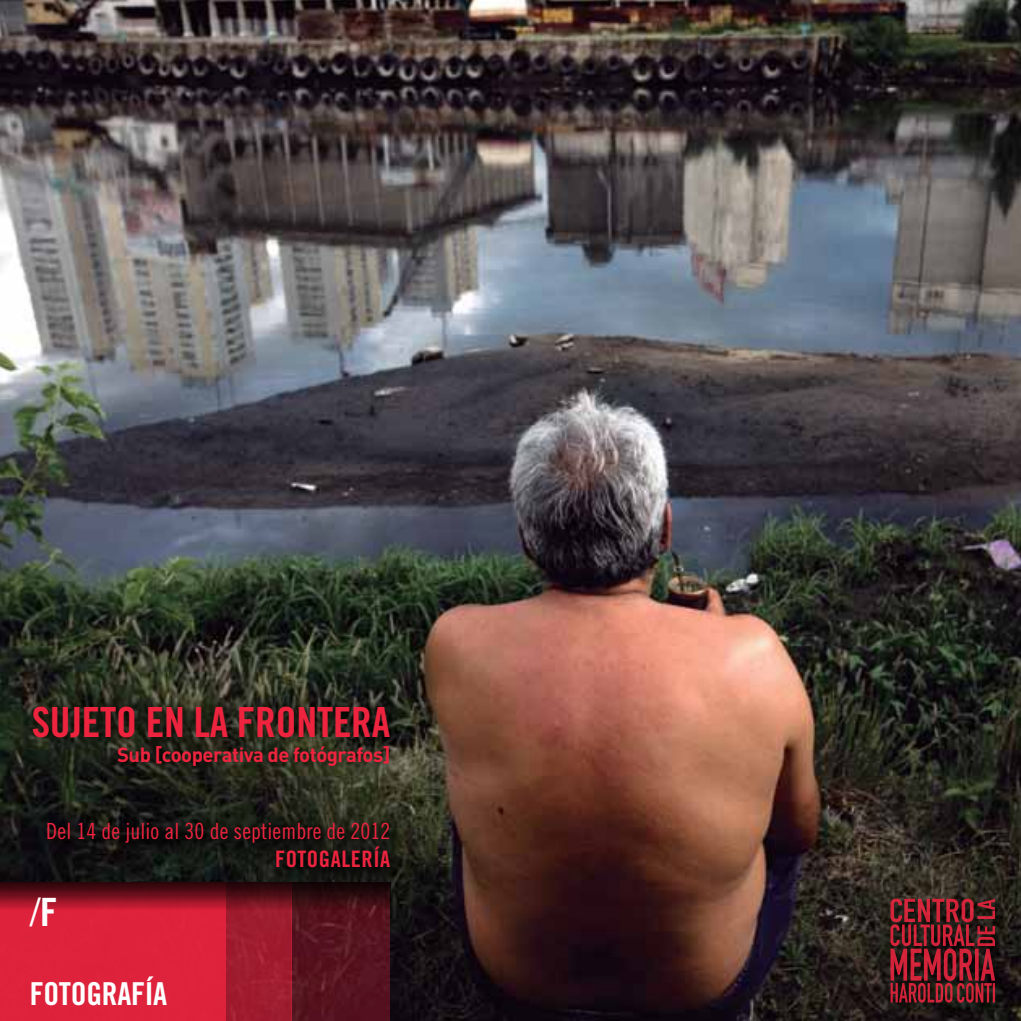
<style>
.page{position:relative;width:1021px;height:1021px;background:#fff}
.page>*{position:absolute;margin:0;border:0;box-sizing:border-box;transform-origin:0 0}
.t1{font:41.62px "Trade Gothic LT Std Bd Cn 20";letter-spacing:-.005em;color:#ee243f}
.t2{font:38.93px "Trade Gothic LT Std Cn 18";color:#fff}
.t3{font:31.5px "Trade Gothic LT Std Bd Cn 20";letter-spacing:-.01em;color:#fff}
.t4{font:22.72px "Trade Gothic LT Std Bd Cn 20";letter-spacing:.025em;color:#ee243f}
.t5{font:22.28px "Trade Gothic LT Std Cn 18";letter-spacing:.005em;color:#ee243f}
.t6{font:700 20.25px "DIN";letter-spacing:-.025em;color:#ee243f}
.s1{font-family:"Trade Gothic LT Std Bd Cn 20"}
</style>
<div class="page">
<img style="left:0;top:0;width:1020px;height:1020px">
<svg style="left:20px;top:692px;width:382px;height:86px;background:#24261b"></svg>
<div style="left:291px;top:882px;width:99px;height:138px;background:#55121e"></div>
<div style="left:0;top:882px;width:226px;height:138px;background:#de223b"></div>
<div style="left:226px;top:882px;width:65px;height:138px;background:#9e1c2e"></div>
<img style="left:0;top:882px;width:390px;height:43px">
<svg style="left:887px;top:896px;width:119px;height:118px;background:#1d1815"></svg>
<svg style="left:890px;top:898px;width:105px;height:104px;background:#6d1d24"></svg>
<svg style="left:42px;top:814px;width:369px;height:71px;background:#151511"></svg>
<h1 class="t1" style="left:32px;top:696px;width:360px">SUJETO EN LA FRONTERA</h1>
<p class="t6" style="left:117px;top:741px;width:275px">Sub [cooperativa de fotógrafos]</p>
<p class="t5" style="left:46px;top:817px;width:345px">Del 14 de julio al 30 de septiembre de 2012</p>
<p class="t4" style="left:275px;top:845px;width:117px">FOTOGALERÍA</p>
<h2 class="t2" style="left:30px;top:888px;width:29px">/<span class="s1">F</span></h2>
<h3 class="t3" style="left:30px;top:974px;width:139px">FOTOGRAFÍA</h3>
</div>
